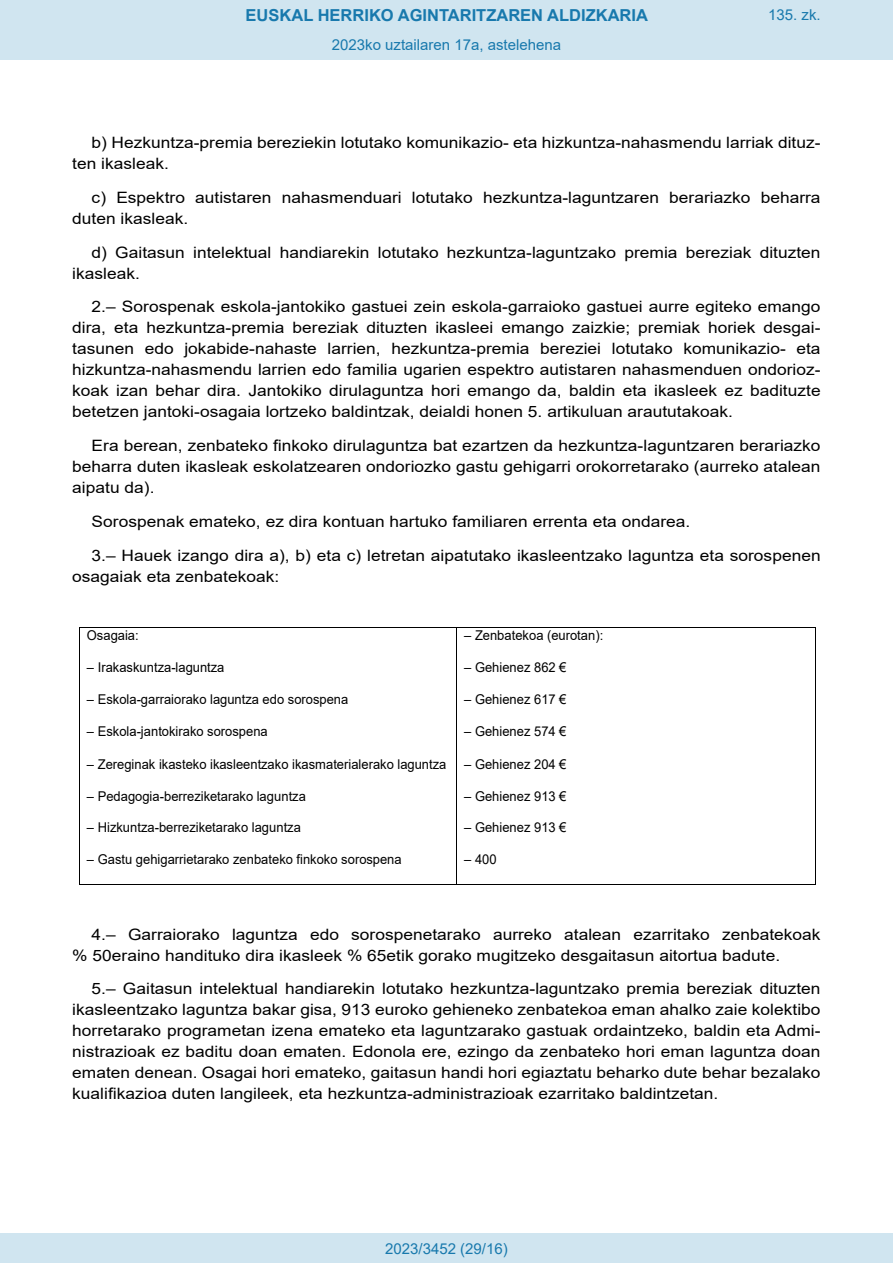
<style>
.page{position:relative;width:893px;height:1263px;background:#fff}
.page>*{position:absolute;margin:0;border:0;box-sizing:border-box;transform-origin:0 0}
.t1{font:700 16.5px "Arial";color:#1879ad}
.BOPVDetalle{font:15.6px/21px "Arial";color:#000;scale:1.11 1}
.Paginacion_Centro{font:15px "Arial";color:#1879ad}
.t2{font:13.5px "Arial";letter-spacing:.005em;color:#000;scale:.96 1}
</style>
<div class="page">
<div style="left:0;top:0;width:893px;height:60px;background:#d0e5f0"></div>
<div style="left:0;top:1233px;width:893px;height:30px;background:#d0e5f0"></div>
<hr style="left:79px;top:627px;width:377px;height:1px;background:#000">
<hr style="left:457px;top:627px;width:358px;height:1px;background:#000">
<hr style="left:79px;top:628px;width:1px;height:256px;background:#000">
<hr style="left:79px;top:884px;width:377px;height:1px;background:#000">
<hr style="left:456px;top:628px;width:1px;height:256px;background:#000">
<hr style="left:457px;top:884px;width:358px;height:1px;background:#000">
<hr style="left:815px;top:628px;width:1px;height:256px;background:#000">
<p class="t1" style="left:246px;top:3px;width:404px">EUSKAL HERRIKO AGINTARITZAREN ALDIZKARIA</p>
<p class="Paginacion_Centro" style="left:332px;top:35px;width:231px">2023ko uztailaren 17a, astelehena</p>
<p class="Paginacion_Centro" style="left:768px;top:5px;width:54px">135. zk.</p>
<p class="BOPVDetalle" style="left:72px;top:132px;width:676px;text-indent:19px">b) Hezkuntza-premia bereziekin lotutako komunikazio- eta hizkuntza-nahasmendu larriak dituz&shy;ten ikasleak.</p>
<p class="BOPVDetalle" style="left:72px;top:187px;width:676px;text-indent:19px">c) Espektro autistaren nahasmenduari lotutako hezkuntza-laguntzaren berariazko beharra duten ikasleak.</p>
<p class="BOPVDetalle" style="left:72px;top:242px;width:676px;text-indent:19px">d) Gaitasun intelektual handiarekin lotutako hezkuntza-laguntzako premia bereziak dituzten ikasleak.</p>
<p class="BOPVDetalle" style="left:72px;top:296px;width:676px;text-align:justify;text-indent:19px">2.– Sorospenak eskola-jantokiko gastuei zein eskola-garraioko gastuei aurre egiteko emango dira, eta hezkuntza-premia bereziak dituzten ikasleei emango zaizkie; premiak horiek desgai&shy;tasunen edo jokabide-nahaste larrien, hezkuntza-premia bereziei lotutako komunikazio- eta hizkuntza-nahasmendu larrien edo familia ugarien espektro autistaren nahasmenduen ondorioz&shy;koak izan behar dira. Jantokiko dirulaguntza hori emango da, baldin eta ikasleek ez badituzte betetzen jantoki-osagaia lortzeko baldintzak, deialdi honen 5. artikuluan araututakoak.</p>
<p class="BOPVDetalle" style="left:72px;top:435px;width:676px;text-align:justify;text-indent:19px">Era berean, zenbateko finkoko dirulaguntza bat ezartzen da hezkuntza-laguntzaren berariazko beharra duten ikasleak eskolatzearen ondoriozko gastu gehigarri orokorretarako (aurreko atalean aipatu da).</p>
<p class="BOPVDetalle" style="left:92px;top:511px;width:541px">Sorospenak emateko, ez dira kontuan hartuko familiaren errenta eta ondarea.</p>
<p class="BOPVDetalle" style="left:72px;top:545px;width:676px;text-indent:19px">3.– Hauek izango dira a), b) eta c) letretan aipatutako ikasleentzako laguntza eta sorospenen osagaiak eta zenbatekoak:</p>
<p class="t2" style="left:87px;top:626px;width:56px">Osagaia:</p>
<p class="t2" style="left:87px;top:658px;width:145px">– Irakaskuntza-laguntza</p>
<p class="t2" style="left:87px;top:690px;width:274px">– Eskola-garraiorako laguntza edo sorospena</p>
<p class="t2" style="left:87px;top:722px;width:190px">– Eskola-jantokirako sorospena</p>
<p class="t2" style="left:87px;top:754px;width:376px">– Zereginak ikasteko ikasleentzako ikasmaterialerako laguntza</p>
<p class="t2" style="left:87px;top:786px;width:230px">– Pedagogia-berreziketarako laguntza</p>
<p class="t2" style="left:87px;top:818px;width:224px">– Hizkuntza-berreziketarako laguntza</p>
<p class="t2" style="left:87px;top:850px;width:329px">– Gastu gehigarrietarako zenbateko finkoko sorospena</p>
<p class="t2" style="left:464px;top:626px;width:147px">– Zenbatekoa (eurotan):</p>
<p class="t2" style="left:464px;top:658px;width:108px">– Gehienez 862 €</p>
<p class="t2" style="left:464px;top:690px;width:108px">– Gehienez 617 €</p>
<p class="t2" style="left:464px;top:722px;width:108px">– Gehienez 574 €</p>
<p class="t2" style="left:464px;top:754px;width:108px">– Gehienez 204 €</p>
<p class="t2" style="left:464px;top:786px;width:108px">– Gehienez 913 €</p>
<p class="t2" style="left:464px;top:818px;width:108px">– Gehienez 913 €</p>
<p class="t2" style="left:464px;top:850px;width:35px">– 400</p>
<p class="BOPVDetalle" style="left:72px;top:923px;width:676px;text-indent:19px">4.– Garraiorako laguntza edo sorospenetarako aurreko atalean ezarritako zenbatekoak % 50eraino handituko dira ikasleek % 65etik gorako mugitzeko desgaitasun aitortua badute.</p>
<p class="BOPVDetalle" style="left:72px;top:978px;width:676px;text-align:justify;text-indent:19px">5.– Gaitasun intelektual handiarekin lotutako hezkuntza-laguntzako premia bereziak dituzten ikasleentzako laguntza bakar gisa, 913 euroko gehieneko zenbatekoa eman ahalko zaie kolektibo horretarako programetan izena emateko eta laguntzarako gastuak ordaintzeko, baldin eta Admi&shy;nistrazioak ez baditu doan ematen. Edonola ere, ezingo da zenbateko hori eman laguntza doan ematen denean. Osagai hori emateko, gaitasun handi hori egiaztatu beharko dute behar bezalako kualifikazioa duten langileek, eta hezkuntza-administrazioak ezarritako baldintzetan.</p>
<p class="Paginacion_Centro" style="left:385px;top:1238px;width:124px">2023/3452 (29/16)</p>
</div>
